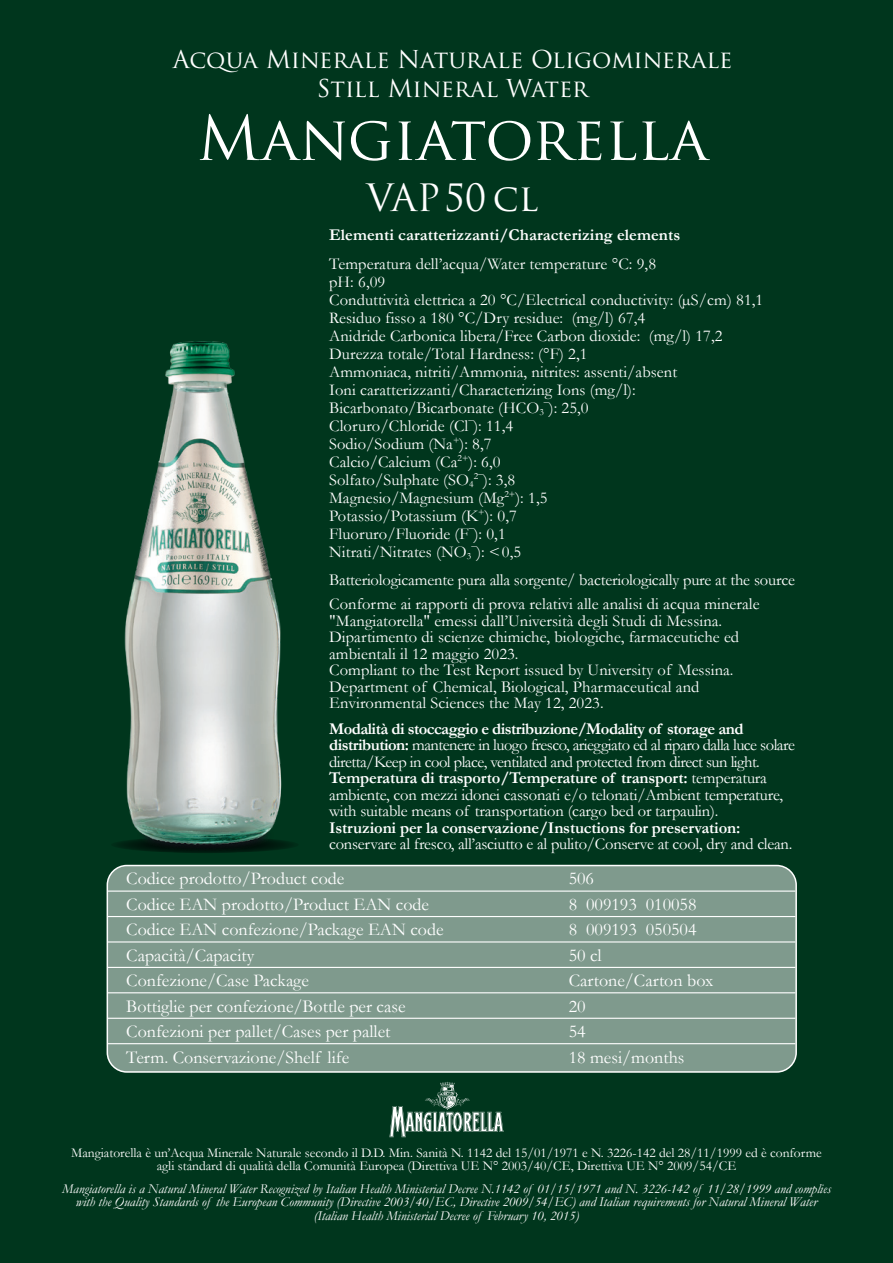
<style>
.page{position:relative;width:893px;height:1263px;background:#00361d}
.page>*{position:absolute;margin:0;border:0;box-sizing:border-box;transform-origin:0 0}
.t1{font:60px "Trajan Pro";color:#fff}
.t2{font:36.75px "Trajan Pro";color:#fff}
.t3{font:24px/28.8px "Trajan Pro";color:#fff;text-align:center}
.t4{font:18px/25.5px "Garamond";color:#fff}
.t5{font:16.5px/18px "Garamond";letter-spacing:.005em;color:#fff}
.t6{font:16.5px/16.5px "Garamond";letter-spacing:-.015em;color:#fff}
.t7{font:700 16.5px "Garamond";color:#fff}
.t8{font:italic 13.5px/13.5px "Garamond";color:#fff;text-align:center}
.t9{font:13.5px/13.5px "Garamond";color:#fff;text-align:center}
.s1{font-weight:700}
</style>
<div class="page">
<div style="left:107px;top:865px;width:689px;height:207px;background:#7f9a8d;border-radius:20px"></div>
<div style="left:107px;top:865px;width:690px;height:208px;border:2px solid #fff;border-radius:20px"></div>
<hr style="left:108px;top:1018px;width:687px;height:1px;background:#fff">
<hr style="left:108px;top:890px;width:687px;height:2px;background:#fff">
<hr style="left:108px;top:1043px;width:687px;height:1px;background:#fff">
<hr style="left:107px;top:916px;width:688px;height:1px;background:#fff">
<hr style="left:108px;top:941px;width:687px;height:1px;background:#fff">
<hr style="left:108px;top:967px;width:687px;height:1px;background:#fff">
<hr style="left:108px;top:992px;width:687px;height:1px;background:#fff">
<svg style="left:389px;top:1082px;width:115px;height:55px"></svg>
<img style="left:116px;top:341px;width:286px;height:524px">
<h3 class="t3" style="left:173px;top:45px;width:561px">Acqua Minerale Naturale Oligominerale<br>Still Mineral Water</h3>
<h1 class="t1" style="left:197px;top:100px;width:512px">Mangiatorella</h1>
<h2 class="t2" style="left:367px;top:174px;width:174px">VAP50 cl</h2>
<p class="t7" style="left:329px;top:225px;width:353px">Elementi caratterizzanti/Characterizing elements</p>
<p class="t5" style="left:329px;top:254px;width:436px">Temperatura dell’acqua/Water temperature °C: 9,8<br>pH: 6,09<br>Conduttività elettrica a 20 °C/Electrical conductivity: (µS/cm) 81,1<br>Residuo fisso a 180 °C/Dry residue: (mg/l) 67,4<br>Anidride Carbonica libera/Free Carbon dioxide: (mg/l) 17,2<br>Durezza totale/Total Hardness: (°F) 2,1<br>Ammoniaca, nitriti/Ammonia, nitrites: assenti/absent<br>Ioni caratterizzanti/Characterizing Ions (mg/l):<br>Bicarbonato/Bicarbonate (HCO<sub>3</sub><sup>¯</sup>): 25,0<br>Cloruro/Chloride (Cl<sup>¯</sup>): 11,4<br>Sodio/Sodium (Na<sup>+</sup>): 8,7<br>Calcio/Calcium (Ca<sup>2+</sup>): 6,0<br>Solfato/Sulphate (SO<sub>4</sub><sup>2¯</sup>): 3,8<br>Magnesio/Magnesium (Mg<sup>2+</sup>): 1,5<br>Potassio/Potassium (K<sup>+</sup>): 0,7<br>Fluoruro/Fluoride (F<sup>¯</sup>): 0,1<br>Nitrati/Nitrates (NO<sub>3</sub><sup>¯</sup>): &lt;0,5</p>
<p class="t5" style="left:329px;top:568px;width:467px;line-height:24px">Batteriologicamente pura alla sorgente/ bacteriologically pure at the source<br>Conforme ai rapporti di prova relativi alle analisi di acqua minerale</p>
<p class="t5" style="left:329px;top:612px;width:412px;line-height:16.5px">"Mangiatorella" emessi dall’Università degli Studi di Messina.<br>Dipartimento di scienze chimiche, biologiche, farmaceutiche ed ambientali il 12 maggio 2023.<br>Compliant to the Test Report issued by University of Messina.<br>Department of Chemical, Biological, Pharmaceutical and Environmental Sciences the May 12, 2023.</p>
<p class="t6" style="left:329px;top:720px;width:467px"><span class="s1">Modalità di stoccaggio e distribuzione/Modality of storage and distribution:</span> mantenere in luogo fresco, arieggiato ed al riparo dalla luce solare diretta/Keep in cool place, ventilated and protected from direct sun light.<br><span class="s1">Temperatura di trasporto/Temperature of transport:</span> temperatura ambiente, con mezzi idonei cassonati e/o telonati/Ambient temperature, with suitable means of transportation (cargo bed or tarpaulin).</p>
<p class="t7" style="left:329px;top:818px;width:413px">Istruzioni per la conservazione/Instuctions for preservation:</p>
<p class="t6" style="left:329px;top:836px;width:465px">conservare al fresco, all’asciutto e al pulito/Conserve at cool, dry and clean.</p>
<p class="t4" style="left:126px;top:865px;width:319px">Codice prodotto/Product code<br>Codice EAN prodotto/Product EAN code Codice EAN confezione/Package EAN code Capacità/Capacity<br>Confezione/Case Package<br>Bottiglie per confezione/Bottle per case Confezioni per pallet/Cases per pallet<br>Term. Conservazione/Shelf life</p>
<p class="t4" style="left:569px;top:865px;width:146px">506<br>8 009193 010058<br>8 009193 050504<br>50 cl<br>Cartone/Carton box<br>20<br>54<br>18 mesi/months</p>
<p class="t9" style="left:71px;top:1145px;width:752px">Mangiatorella è un’Acqua Minerale Naturale secondo il D.D. Min. Sanità N. 1142 del 15/01/1971 e N. 3226-142 del 28/11/1999 ed è conforme agli standard di qualità della Comunità Europea (Direttiva UE N° 2003/40/CE, Direttiva UE N° 2009/54/CE</p>
<p class="t8" style="left:62px;top:1181px;width:770px">Mangiatorella is a Natural Mineral Water Recognized by Italian Health Ministerial Decree N.1142 of 01/15/1971 and N. 3226-142 of 11/28/1999 and complies with the Quality Standards of the European Community (Directive 2003/40/EC, Directive 2009/54/EC) and Italian requirements for Natural Mineral Water (Italian Health Ministerial Decree of February 10, 2015)</p>
</div>
